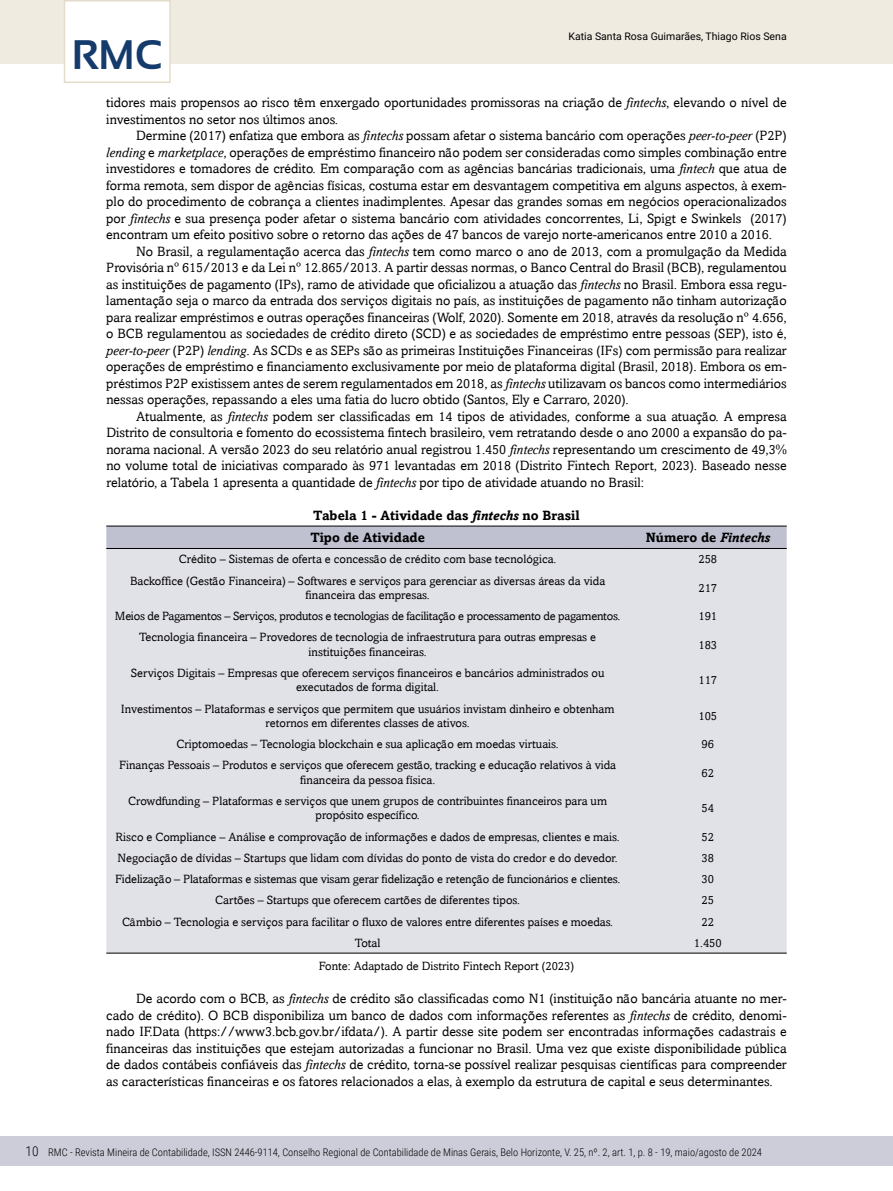
<style>
.page{position:relative;width:893px;height:1191px;background:#fff}
.page>*{position:absolute;margin:0;border:0;box-sizing:border-box;transform-origin:0 0}
.t1{font:700 41.25px "Sansation";color:#143b6b}
.t2{font:13.5px/16.5px "Amasis";color:#000;text-align:justify}
.t3{font:700 13.5px/22.5px "Amasis";color:#000}
.t4{font:12px/14.4px "Amasis";color:#000;text-align:center}
.t5{font:12px "Amasis";letter-spacing:-.02em;color:#000}
.t6{font:300 10.5px "Roboto Condensed";color:#000}
.t7{font:10.5px "Roboto";color:#000}
.s1{font-style:italic}
.s2{font-size:13.5px}
</style>
<div class="page">
<div style="left:0;top:1135px;width:893px;height:30px;background:#cdcdda"></div>
<div style="left:0;top:0;width:893px;height:64px;background:#efebe1"></div>
<div style="left:64px;top:0;width:107px;height:83px;background:#fff;border:2px solid #e4dcca"></div>
<div style="left:106px;top:527px;width:681px;height:21px;background:#bfc1d1"></div>
<div style="left:106px;top:549px;width:681px;height:403px;background:#e1e1e8"></div>
<hr style="left:106px;top:526px;width:523px;height:1px;background:#000">
<hr style="left:629px;top:526px;width:158px;height:1px;background:#000">
<hr style="left:106px;top:548px;width:523px;height:1px;background:#000">
<hr style="left:629px;top:548px;width:158px;height:1px;background:#000">
<hr style="left:106px;top:952px;width:523px;height:1px;background:#000">
<hr style="left:629px;top:952px;width:158px;height:1px;background:#000">
<h1 class="t1" style="left:72px;top:32px;width:92px">RMC</h1>
<p class="t7" style="left:568px;top:29px;width:220px">Katia Santa Rosa Guimarães, Thiago Rios Sena</p>
<p class="t2" style="left:106px;top:94px;width:682px">tidores mais propensos ao risco têm enxergado oportunidades promissoras na criação de <span class="s1">fintechs</span>, elevando o nível de investimentos no setor nos últimos anos.</p>
<p class="t2" style="left:106px;top:127px;width:682px;text-indent:30px">Dermine (2017) enfatiza que embora as <span class="s1">fintechs</span> possam afetar o sistema bancário com operações <span class="s1">peer-to-peer</span> (P2P) <span class="s1">lending</span> e <span class="s1">marketplace</span>, operações de empréstimo financeiro não podem ser consideradas como simples combinação entre investidores e tomadores de crédito. Em comparação com as agências bancárias tradicionais, uma <span class="s1">fintech</span> que atua de forma remota, sem dispor de agências físicas, costuma estar em desvantagem competitiva em alguns aspectos, à exem&shy;plo do procedimento de cobrança a clientes inadimplentes. Apesar das grandes somas em negócios operacionalizados por <span class="s1">fintechs</span> e sua presença poder afetar o sistema bancário com atividades concorrentes, Li, Spigt e Swinkels (2017) encontram um efeito positivo sobre o retorno das ações de 47 bancos de varejo norte-americanos entre 2010 a 2016.</p>
<p class="t2" style="left:106px;top:243px;width:682px;text-indent:30px">No Brasil, a regulamentação acerca das <span class="s1">fintechs</span> tem como marco o ano de 2013, com a promulgação da Medida Provisória nº 615/2013 e da Lei nº 12.865/2013. A partir dessas normas, o Banco Central do Brasil (BCB), regulamentou as instituições de pagamento (IPs), ramo de atividade que oficializou a atuação das <span class="s1">fintechs</span> no Brasil. Embora essa regu&shy;lamentação seja o marco da entrada dos serviços digitais no país, as instituições de pagamento não tinham autorização para realizar empréstimos e outras operações financeiras (Wolf, 2020). Somente em 2018, através da resolução nº 4.656, o BCB regulamentou as sociedades de crédito direto (SCD) e as sociedades de empréstimo entre pessoas (SEP), isto é, <span class="s1">peer-to-peer</span> (P2P) <span class="s1">lending</span>. As SCDs e as SEPs são as primeiras Instituições Financeiras (IFs) com permissão para realizar operações de empréstimo e financiamento exclusivamente por meio de plataforma digital (Brasil, 2018). Embora os em&shy;préstimos P2P existissem antes de serem regulamentados em 2018, as <span class="s1">fintechs</span> utilizavam os bancos como intermediários nessas operações, repassando a eles uma fatia do lucro obtido (Santos, Ely e Carraro, 2020).</p>
<p class="t2" style="left:106px;top:408px;width:682px;text-indent:30px">Atualmente, as <span class="s1">fintechs</span> podem ser classificadas em 14 tipos de atividades, conforme a sua atuação. A empresa Distrito de consultoria e fomento do ecossistema fintech brasileiro, vem retratando desde o ano 2000 a expansão do pa&shy;norama nacional. A versão 2023 do seu relatório anual registrou 1.450 <span class="s1">fintechs</span> representando um crescimento de 49,3% no volume total de iniciativas comparado às 971 levantadas em 2018 (Distrito Fintech Report, 2023). Baseado nesse relatório, a Tabela 1 apresenta a quantidade de <span class="s1">fintechs</span> por tipo de atividade atuando no Brasil:</p>
<p class="t3" style="left:310px;top:503px;width:271px">Tabela 1 - Atividade das <span class="s1">fintechs</span> no Brasil<br>Tipo de Atividade</p>
<p class="t3" style="left:646px;top:526px;width:126px">Número de <span class="s1">Fintechs</span></p>
<p class="t4" style="left:179px;top:552px;width:379px">Crédito – Sistemas de oferta e concessão de crédito com base tecnológica.</p>
<p class="t4" style="left:698px;top:552px;width:20px">258</p>
<p class="t4" style="left:130px;top:573px;width:477px">Backoffice (Gestão Financeira) – Softwares e serviços para gerenciar as diversas áreas da vida financeira das empresas.</p>
<p class="t4" style="left:698px;top:580px;width:20px">217</p>
<p class="t5" style="left:115px;top:609px;width:507px">Meios de Pagamentos – Serviços, produtos e tecnologias de facilitação e processamento de pagamentos.</p>
<p class="t4" style="left:698px;top:609px;width:20px">191</p>
<p class="t4" style="left:139px;top:630px;width:458px">Tecnologia financeira – Provedores de tecnologia de infraestrutura para outras empresas e instituições financeiras.</p>
<p class="t4" style="left:698px;top:637px;width:20px">183</p>
<p class="t4" style="left:131px;top:665px;width:475px">Serviços Digitais – Empresas que oferecem serviços financeiros e bancários administrados ou executados de forma digital.</p>
<p class="t4" style="left:698px;top:673px;width:20px">117</p>
<p class="t4" style="left:121px;top:701px;width:495px">Investimentos – Plataformas e serviços que permitem que usuários invistam dinheiro e obtenham retornos em diferentes classes de ativos.</p>
<p class="t4" style="left:698px;top:708px;width:20px">105</p>
<p class="t4" style="left:176px;top:737px;width:384px">Criptomoedas – Tecnologia blockchain e sua aplicação em moedas virtuais.</p>
<p class="t4" style="left:702px;top:737px;width:14px">96</p>
<p class="t4" style="left:119px;top:758px;width:498px">Finanças Pessoais – Produtos e serviços que oferecem gestão, tracking e educação relativos à vida financeira da pessoa física.</p>
<p class="t4" style="left:702px;top:765px;width:14px">62</p>
<p class="t4" style="left:128px;top:793px;width:480px">Crowdfunding – Plataformas e serviços que unem grupos de contribuintes financeiros para um propósito específico.</p>
<p class="t4" style="left:702px;top:801px;width:14px">54</p>
<p class="t4" style="left:116px;top:829px;width:505px">Risco e Compliance – Análise e comprovação de informações e dados de empresas, clientes e mais.</p>
<p class="t4" style="left:702px;top:829px;width:14px">52</p>
<p class="t4" style="left:118px;top:850px;width:501px">Negociação de dívidas – Startups que lidam com dívidas do ponto de vista do credor e do devedor.</p>
<p class="t4" style="left:702px;top:850px;width:14px">38</p>
<p class="t4" style="left:115px;top:871px;width:507px">Fidelização – Plataformas e sistemas que visam gerar fidelização e retenção de funcionários e clientes.</p>
<p class="t4" style="left:702px;top:871px;width:14px">30</p>
<p class="t4" style="left:215px;top:893px;width:306px">Cartões – Startups que oferecem cartões de diferentes tipos.</p>
<p class="t4" style="left:702px;top:893px;width:14px">25</p>
<p class="t4" style="left:122px;top:914px;width:492px">Câmbio – Tecnologia e serviços para facilitar o fluxo de valores entre diferentes países e moedas.</p>
<p class="t4" style="left:702px;top:914px;width:14px">22</p>
<p class="t4" style="left:355px;top:935px;width:27px">Total</p>
<p class="t4" style="left:694px;top:935px;width:29px">1.450</p>
<p class="t4" style="left:319px;top:959px;width:257px">Fonte: Adaptado de Distrito Fintech Report (2023)</p>
<p class="t2" style="left:106px;top:990px;width:682px;text-indent:30px">De acordo com o BCB, as <span class="s1">fintechs</span> de crédito são classificadas como N1 (instituição não bancária atuante no mer&shy;cado de crédito). O BCB disponibiliza um banco de dados com informações referentes as <span class="s1">fintechs</span> de crédito, denomi&shy;nado IF.Data (https://www3.bcb.gov.br/ifdata/). A partir desse site podem ser encontradas informações cadastrais e financeiras das instituições que estejam autorizadas a funcionar no Brasil. Uma vez que existe disponibilidade pública de dados contábeis confiáveis das <span class="s1">fintechs</span> de crédito, torna-se possível realizar pesquisas científicas para compreender as características financeiras e os fatores relacionados a elas, à exemplo da estrutura de capital e seus determinantes.</p>
<p class="t6" style="left:26px;top:1145px;width:738px"><span class="s2">10</span> RMC - Revista Mineira de Contabilidade, ISSN 2446-9114, Conselho Regional de Contabilidade de Minas Gerais, Belo Horizonte, V. 25, nº. 2, art. 1, p. 8 - 19, maio/agosto de 2024</p>
</div>
